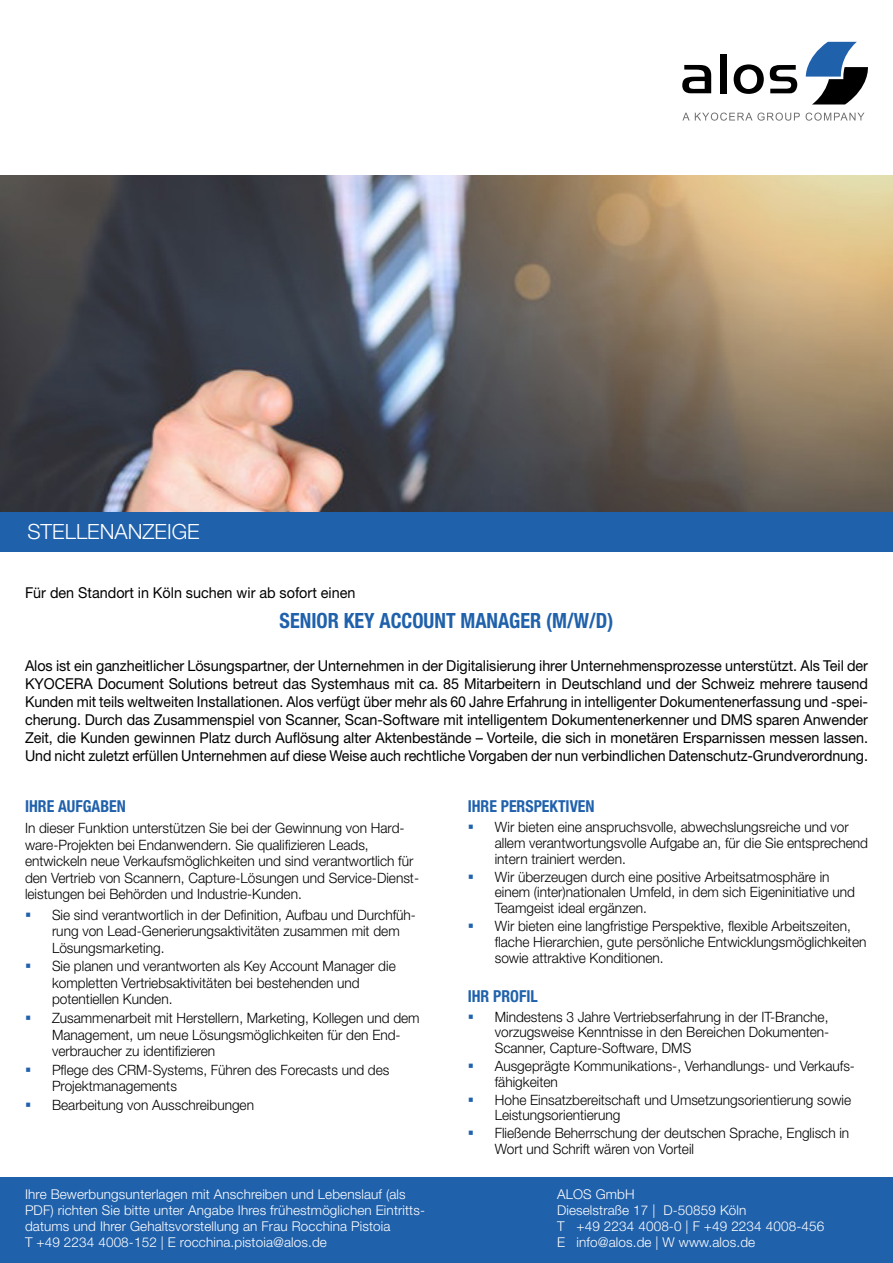
<style>
.page{position:relative;width:893px;height:1263px;background:#fff}
.page>*{position:absolute;margin:0;border:0;box-sizing:border-box;transform-origin:0 0}
.t1{font:700 condensed 21px "Helvetica Neue LT Std";color:#2061ac;scale:.96 1}
.t2{font:300 21px "Helvetica Neue LT Std";color:#fff}
.t3{font:700 condensed 16.5px "Helvetica Neue LT Std";color:#2061ac;scale:.96 1}
.t4{font:15px/18px "Helvetica Neue LT Std";letter-spacing:-.005em;color:#000;text-align:justify;scale:.96 1}
.t5{font:300 14.25px/16.5px "Helvetica Neue LT Std";color:#000;scale:.96 1}
.t6{font:300 13.5px/16.2px "Helvetica Neue LT Std";letter-spacing:.01em;color:#fff}
</style>
<div class="page">
<div style="left:0;top:512px;width:893px;height:40px;background:#2061ac"></div>
<svg style="left:805px;top:42px;width:63px;height:62px"></svg>
<div style="left:720px;top:54px;width:7px;height:39px;background:#000"></div>
<svg style="left:770px;top:65px;width:27px;height:28px"></svg>
<svg style="left:734px;top:64px;width:30px;height:30px"></svg>
<svg style="left:682px;top:65px;width:29px;height:28px"></svg>
<svg style="left:682px;top:113px;width:118px;height:8px"></svg>
<svg style="left:806px;top:113px;width:58px;height:8px"></svg>
<div style="left:0;top:1178px;width:893px;height:85px;background:#2061ac"></div>
<img style="left:0;top:176px;width:893px;height:336px">
<h1 class="t2" style="left:27px;top:519px;width:174px">STELLENANZEIGE</h1>
<p class="t4" style="left:25px;top:584px;width:346px">Für den Standort in Köln suchen wir ab sofort einen</p>
<h1 class="t1" style="left:280px;top:607px;width:349px">SENIOR KEY ACCOUNT MANAGER (M/W/D)</h1>
<p class="t4" style="left:25px;top:656px;width:880px">Alos ist ein ganzheitlicher Lösungspartner, der Unternehmen in der Digitalisierung ihrer Unternehmensprozesse unterstützt. Als Teil der KYOCERA Document Solutions betreut das Systemhaus mit ca. 85 Mitarbeitern in Deutschland und der Schweiz mehrere tausend Kunden mit teils weltweiten Installationen. Alos verfügt über mehr als 60 Jahre Erfahrung in intelligenter Dokumentenerfassung und -spei&shy;cherung. Durch das Zusammenspiel von Scanner, Scan-Software mit intelligentem Dokumentenerkenner und DMS sparen Anwender Zeit, die Kunden gewinnen Platz durch Auflösung alter Aktenbestände – Vorteile, die sich in monetären Ersparnissen messen lassen.<br>Und nicht zuletzt erfüllen Unternehmen auf diese Weise auch rechtliche Vorgaben der nun verbindlichen Datenschutz-Grundverordnung.</p>
<p class="t3" style="left:25px;top:796px;width:107px">IHRE AUFGABEN</p>
<p class="t5" style="left:25px;top:819px;width:412px">In dieser Funktion unterstützen Sie bei der Gewinnung von Hard&shy;ware-Projekten bei Endanwendern. Sie qualifizieren Leads, entwickeln neue Verkaufsmöglichkeiten und sind verantwortlich für den Vertrieb von Scannern, Capture-Lösungen und Service-Dienst&shy;leistungen bei Behörden und Industrie-Kunden.</p>
<p class="t5" style="left:52px;top:906px;width:381px">Sie sind verantwortlich in der Definition, Aufbau und Durchfüh&shy;rung von Lead-Generierungsaktivitäten zusammen mit dem<br>Lösungsmarketing.</p>
<p class="t5" style="left:52px;top:958px;width:360px">Sie planen und verantworten als Key Account Manager die kompletten Vertriebsaktivitäten bei bestehenden und potentiellen Kunden.</p>
<p class="t5" style="left:52px;top:1009px;width:384px">Zusammenarbeit mit Herstellern, Marketing, Kollegen und dem<br>Management, um neue Lösungsmöglichkeiten für den End&shy;verbraucher zu identifizieren</p>
<p class="t5" style="left:52px;top:1061px;width:353px">Pflege des CRM-Systems, Führen des Forecasts und des<br>Projektmanagements</p>
<p class="t5" style="left:52px;top:1096px;width:212px">Bearbeitung von Ausschreibungen</p>
<p class="t6" style="left:25px;top:1185px;width:401px">Ihre Bewerbungsunterlagen mit Anschreiben und Lebenslauf (als PDF) richten Sie bitte unter Angabe Ihres frühestmöglichen Eintritts&shy;datums und Ihrer Gehaltsvorstellung an Frau Rocchina Pistoia<br>T +49 2234 4008-152 | E rocchina.pistoia@alos.de</p>
<p class="t3" style="left:468px;top:796px;width:134px">IHRE PERSPEKTIVEN</p>
<p class="t5" style="left:495px;top:819px;width:390px;line-height:15.8px">Wir bieten eine anspruchsvolle, abwechslungsreiche und vor allem verantwortungsvolle Aufgabe an, für die Sie entsprechend intern trainiert werden.</p>
<p class="t5" style="left:495px;top:868px;width:377px;line-height:15.8px">Wir überzeugen durch eine positive Arbeitsatmosphäre in einem (inter)nationalen Umfeld, in dem sich Eigeninitiative und<br>Teamgeist ideal ergänzen.</p>
<p class="t5" style="left:495px;top:918px;width:389px;line-height:16px">Wir bieten eine langfristige Perspektive, flexible Arbeitszeiten, flache Hierarchien, gute persönliche Entwicklungsmöglichkeiten sowie attraktive Konditionen.</p>
<p class="t3" style="left:468px;top:986px;width:74px">IHR PROFIL</p>
<p class="t5" style="left:495px;top:1008px;width:350px;line-height:15.8px;text-align:justify">Mindestens 3 Jahre Vertriebserfahrung in der IT-Branche, vorzugsweise Kenntnisse in den Bereichen Dokumenten-Scanner, Capture-Software, DMS</p>
<p class="t5" style="left:495px;top:1058px;width:377px;line-height:15.8px">Ausgeprägte Kommunikations-, Verhandlungs- und Verkaufs&shy;fähigkeiten</p>
<p class="t5" style="left:495px;top:1091px;width:373px;line-height:15.8px">Hohe Einsatzbereitschaft und Umsetzungsorientierung sowie<br>Leistungsorientierung</p>
<p class="t5" style="left:495px;top:1125px;width:371px;line-height:15.8px">Fließende Beherrschung der deutschen Sprache, Englisch in<br>Wort und Schrift wären von Vorteil</p>
<p class="t6" style="left:557px;top:1185px;width:269px">ALOS GmbH<br>Dieselstraße 17 | D-50859 Köln<br>T +49 2234 4008-0 | F +49 2234 4008-456<br>E info@alos.de | W www.alos.de</p>
</div>
